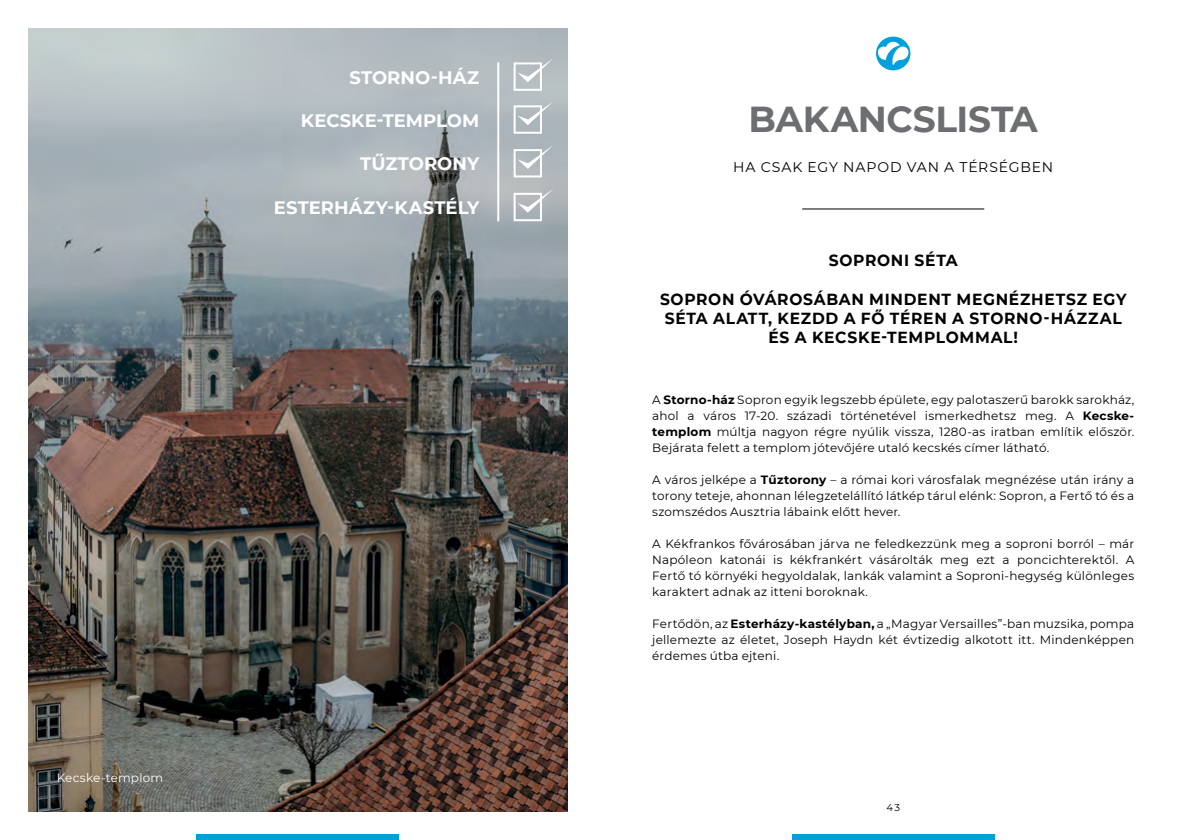
<style>
.page{position:relative;width:1191px;height:840px;background:#fff}
.page>*{position:absolute;margin:0;border:0;box-sizing:border-box;transform-origin:0 0}
.t1{font:700 36px "Montserrat";letter-spacing:-.01em;color:#6d6e71}
.t2{font:700 18px "Montserrat";letter-spacing:.005em;color:#fff}
.t3{font:700 16px/19.2px "Montserrat";letter-spacing:.045em;color:#000;text-align:center}
.t4{font:14px "Montserrat";letter-spacing:.065em;color:#000}
.t5{font:12px/16px "Montserrat";letter-spacing:.015em;color:#000;text-align:justify}
.t6{font:12px "Montserrat";letter-spacing:.02em;color:#fff}
.t7{font:10px "Montserrat";color:#000}
.s1{font-weight:700}
</style>
<div class="page">
<div style="left:792px;top:833px;width:202px;height:6px;background:#00a0dc"></div>
<div style="left:197px;top:833px;width:202px;height:6px;background:#00a0dc"></div>
<img style="left:28px;top:28px;width:539px;height:783px">
<hr style="left:497px;top:62px;width:2px;height:159px;background:#fff">
<div style="left:513px;top:62px;width:29px;height:29px;border:2px solid #fff"></div>
<svg style="left:517px;top:58px;width:36px;height:24px"></svg>
<div style="left:513px;top:105px;width:29px;height:29px;border:2px solid #fff"></div>
<svg style="left:517px;top:101px;width:36px;height:24px"></svg>
<div style="left:513px;top:149px;width:29px;height:28px;border:2px solid #fff"></div>
<svg style="left:517px;top:145px;width:36px;height:24px"></svg>
<div style="left:513px;top:193px;width:29px;height:28px;border:2px solid #fff"></div>
<svg style="left:517px;top:189px;width:36px;height:23px"></svg>
<hr style="left:802px;top:208px;width:182px;height:1px;background:#000">
<div style="left:876px;top:37px;width:34px;height:33px;background:#00a0dc;border-radius:50%"></div>
<svg style="left:878px;top:42px;width:30px;height:23px"></svg>
<h2 class="t2" style="left:349px;top:64px;width:131px">STORNO-HÁZ</h2>
<h2 class="t2" style="left:301px;top:108px;width:180px">KECSKE-TEMPLOM</h2>
<h2 class="t2" style="left:360px;top:151px;width:120px">TŰZTORONY</h2>
<h2 class="t2" style="left:274px;top:194px;width:207px">ESTERHÁZY-KASTÉLY</h2>
<p class="t6" style="left:57px;top:768px;width:108px">Kecske-templom</p>
<h1 class="t1" style="left:748px;top:93px;width:291px">BAKANCSLISTA</h1>
<p class="t4" style="left:733px;top:157px;width:321px">HA CSAK EGY NAPOD VAN A TÉRSÉGBEN</p>
<h3 class="t3" style="left:829px;top:250px;width:130px">SOPRONI SÉTA</h3>
<h3 class="t3" style="left:660px;top:288px;width:468px">SOPRON ÓVÁROSÁBAN MINDENT MEGNÉZHETSZ EGY<br>SÉTA ALATT, KEZDD A FŐ TÉREN A STORNO-HÁZZAL<br>ÉS A KECSKE-TEMPLOMMAL!</h3>
<p class="t5" style="left:652px;top:391px;width:483px">A <span class="s1">Storno-ház</span> Sopron egyik legszebb épülete, egy palotaszerű barokk sarokház, ahol a város 17-20. századi történetével ismerkedhetsz meg. A <span class="s1">Kecske&shy;templom</span> múltja nagyon régre nyúlik vissza, 1280-as iratban említik először.<br>Bejárata felett a templom jótevőjére utaló kecskés címer látható.</p>
<p class="t5" style="left:652px;top:471px;width:483px">A város jelképe a <span class="s1">Tűztorony</span> – a római kori városfalak megnézése után irány a torony teteje, ahonnan lélegzetelállító látkép tárul elénk: Sopron, a Fertő tó és a szomszédos Ausztria lábaink előtt hever.</p>
<p class="t5" style="left:652px;top:535px;width:483px">A Kékfrankos fővárosában járva ne feledkezzünk meg a soproni borról – már Napóleon katonái is kékfrankért vásárolták meg ezt a poncichterektől. A Fertő tó környéki hegyoldalak, lankák valamint a Soproni-hegység különleges karaktert adnak az itteni boroknak.</p>
<p class="t5" style="left:652px;top:615px;width:483px">Fertődön, az <span class="s1">Esterházy-kastélyban,</span> a „Magyar Versailles”-ban muzsika, pompa jellemezte az életet, Joseph Haydn két évtizedig alkotott itt. Mindenképpen érdemes útba ejteni.</p>
<p class="t7" style="left:886px;top:800px;width:15px">43</p>
</div>
